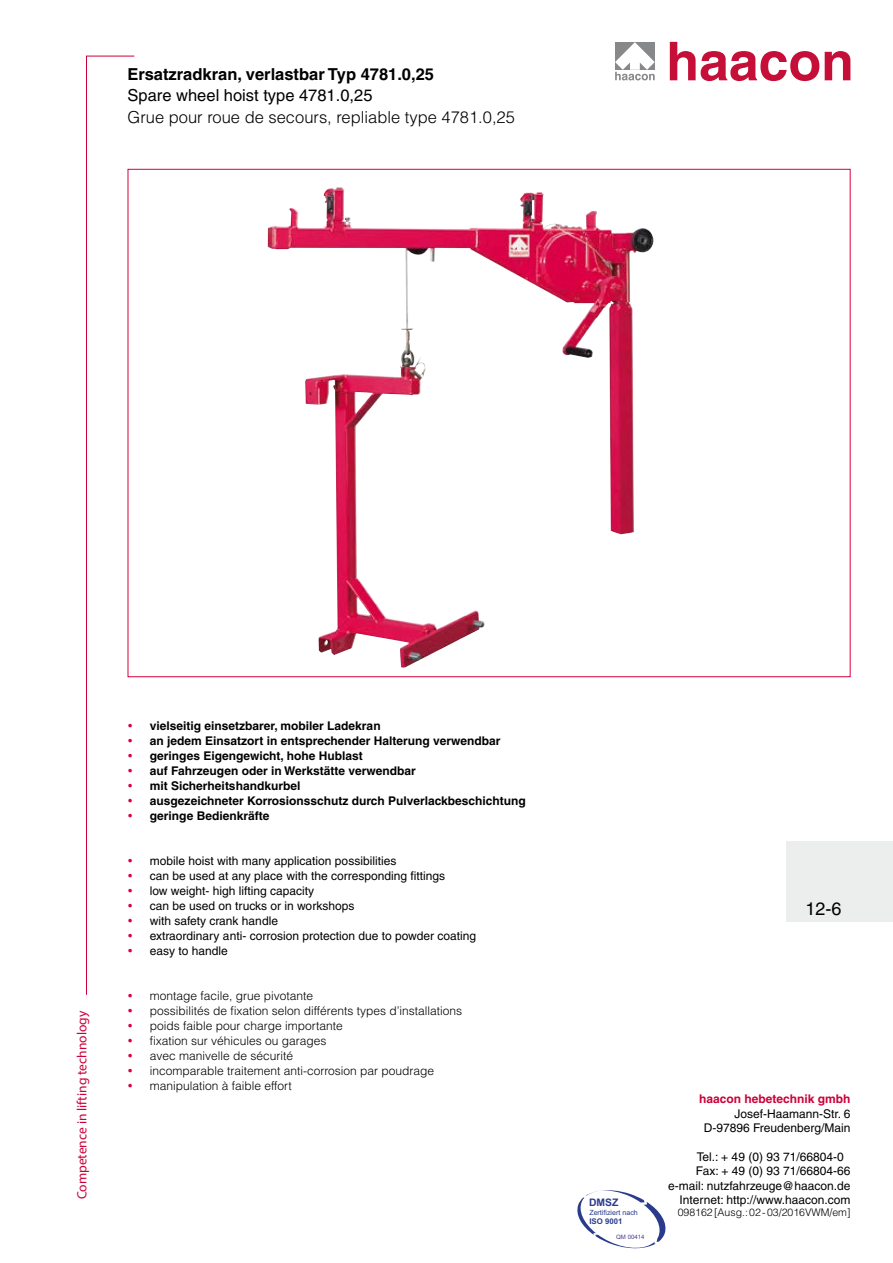
<style>
.page{position:relative;width:893px;height:1263px;background:#fff}
.page>*{position:absolute;margin:0;border:0;box-sizing:border-box;transform-origin:0 0}
.t1{font:18px "Helvetica";color:#000}
.t2{font:300 16.5px "Helvetica";color:#000}
.t3{font:700 16.5px "Helvetica";color:#000}
.t4{font:16.5px "Helvetica";color:#000}
.t5{font:13.5px "Myriad Pro";color:#cb023a}
.t6{font:12px/14.4px "Helvetica";color:#000;text-align:right}
.t7{font:700 12px "Helvetica";color:#000}
.t8{font:300 12px "Helvetica";color:#000}
.t9{font:700 12px "Helvetica";color:#cb023a}
.t10{font:300 10.5px "Helvetica";color:#000}
.t11{font:700 10.35px "Arial";color:#2a3b8e}
.t12{font:700 7.8px "Arial";color:#2a3b8e}
.t13{font:7.05px "Arial";color:#2a3b8e}
.t14{font:6px "Arial";color:#4b3c8d}
.s1{color:#d8003c}
</style>
<div class="page">
<svg style="left:86px;top:55px;width:49px;height:940px"></svg>
<svg style="left:577px;top:1190px;width:89px;height:59px"></svg>
<svg style="left:670px;top:42px;width:149px;height:39px"></svg>
<svg style="left:825px;top:51px;width:25px;height:29px"></svg>
<svg style="left:615px;top:42px;width:40px;height:38px"></svg>
<img style="left:268px;top:188px;width:386px;height:480px">
<div style="left:787px;top:841px;width:106px;height:81px;background:#eceded"></div>
<h2 class="t3" style="left:128px;top:64px;width:308px">Ersatzradkran, verlastbar Typ 4781.0,25</h2>
<h2 class="t4" style="left:128px;top:86px;width:246px">Spare wheel hoist type 4781.0,25</h2>
<h2 class="t2" style="left:128px;top:107px;width:389px">Grue pour roue de secours, repliable type 4781.0,25</h2>
<p class="t5" style="left:74px;top:1199px;width:190px;rotate:-90deg">Competence in lifting technology</p>
<p class="t7" style="left:128px;top:719px;width:255px"><span class="s1">•</span> vielseitig einsetzbarer, mobiler Ladekran</p>
<p class="t7" style="left:128px;top:734px;width:375px"><span class="s1">•</span> an jedem Einsatzort in entsprechender Halterung verwendbar</p>
<p class="t7" style="left:128px;top:749px;width:237px"><span class="s1">•</span> geringes Eigengewicht, hohe Hublast</p>
<p class="t7" style="left:128px;top:764px;width:290px"><span class="s1">•</span> auf Fahrzeugen oder in Werkstätte verwendbar</p>
<p class="t7" style="left:128px;top:779px;width:174px"><span class="s1">•</span> mit Sicherheitshandkurbel</p>
<p class="t7" style="left:128px;top:794px;width:400px"><span class="s1">•</span> ausgezeichneter Korrosionsschutz durch Pulverlackbeschichtung</p>
<p class="t7" style="left:128px;top:809px;width:143px"><span class="s1">•</span> geringe Bedienkräfte</p>
<p class="t6" style="left:128px;top:854px;width:270px"><span class="s1">•</span> mobile hoist with many application possibilities</p>
<p class="t6" style="left:128px;top:869px;width:319px"><span class="s1">•</span> can be used at any place with the corresponding fittings</p>
<p class="t6" style="left:128px;top:884px;width:188px"><span class="s1">•</span> low weight- high lifting capacity</p>
<p class="t6" style="left:128px;top:899px;width:228px"><span class="s1">•</span> can be used on trucks or in workshops</p>
<p class="t6" style="left:128px;top:914px;width:152px"><span class="s1">•</span> with safety crank handle</p>
<p class="t6" style="left:128px;top:929px;width:350px"><span class="s1">•</span> extraordinary anti- corrosion protection due to powder coating</p>
<p class="t6" style="left:128px;top:944px;width:102px"><span class="s1">•</span> easy to handle</p>
<p class="t8" style="left:128px;top:988px;width:187px"><span class="s1">•</span> montage facile, grue pivotante</p>
<p class="t8" style="left:128px;top:1003px;width:336px"><span class="s1">•</span> possibilités de fixation selon différents types d’installations</p>
<p class="t8" style="left:128px;top:1018px;width:217px"><span class="s1">•</span> poids faible pour charge importante</p>
<p class="t8" style="left:128px;top:1033px;width:200px"><span class="s1">•</span> fixation sur véhicules ou garages</p>
<p class="t8" style="left:128px;top:1048px;width:167px"><span class="s1">•</span> avec manivelle de sécurité</p>
<p class="t8" style="left:128px;top:1063px;width:308px"><span class="s1">•</span> incomparable traitement anti-corrosion par poudrage</p>
<p class="t8" style="left:128px;top:1078px;width:166px"><span class="s1">•</span> manipulation à faible effort</p>
<h1 class="t1" style="left:805px;top:898px;width:38px">12-6</h1>
<p class="t9" style="left:699px;top:1092px;width:153px">haacon hebetechnik gmbh</p>
<p class="t6" style="left:704px;top:1106px;width:148px">Josef-Haamann-Str. 6<br>D-97896 Freudenberg/Main</p>
<p class="t6" style="left:697px;top:1149px;width:149px">Tel.: + 49 (0) 93 71/66804-0</p>
<p class="t6" style="left:696px;top:1164px;width:156px">Fax: + 49 (0) 93 71/66804-66</p>
<p class="t6" style="left:668px;top:1178px;width:184px">e-mail: nutzfahrzeuge@haacon.de</p>
<p class="t11" style="left:589px;top:1197px;width:31px">DMSZ</p>
<p class="t6" style="left:679px;top:1192px;width:173px">Internet: http://www.haacon.com</p>
<p class="t13" style="left:589px;top:1209px;width:50px">Zertifiziert nach</p>
<p class="t12" style="left:589px;top:1216px;width:35px">ISO 9001</p>
<p class="t14" style="left:616px;top:1233px;width:30px">QM 00414</p>
<p class="t10" style="left:678px;top:1206px;width:174px">098162[Ausg.:02-03/2016VWM/em]</p>
</div>
